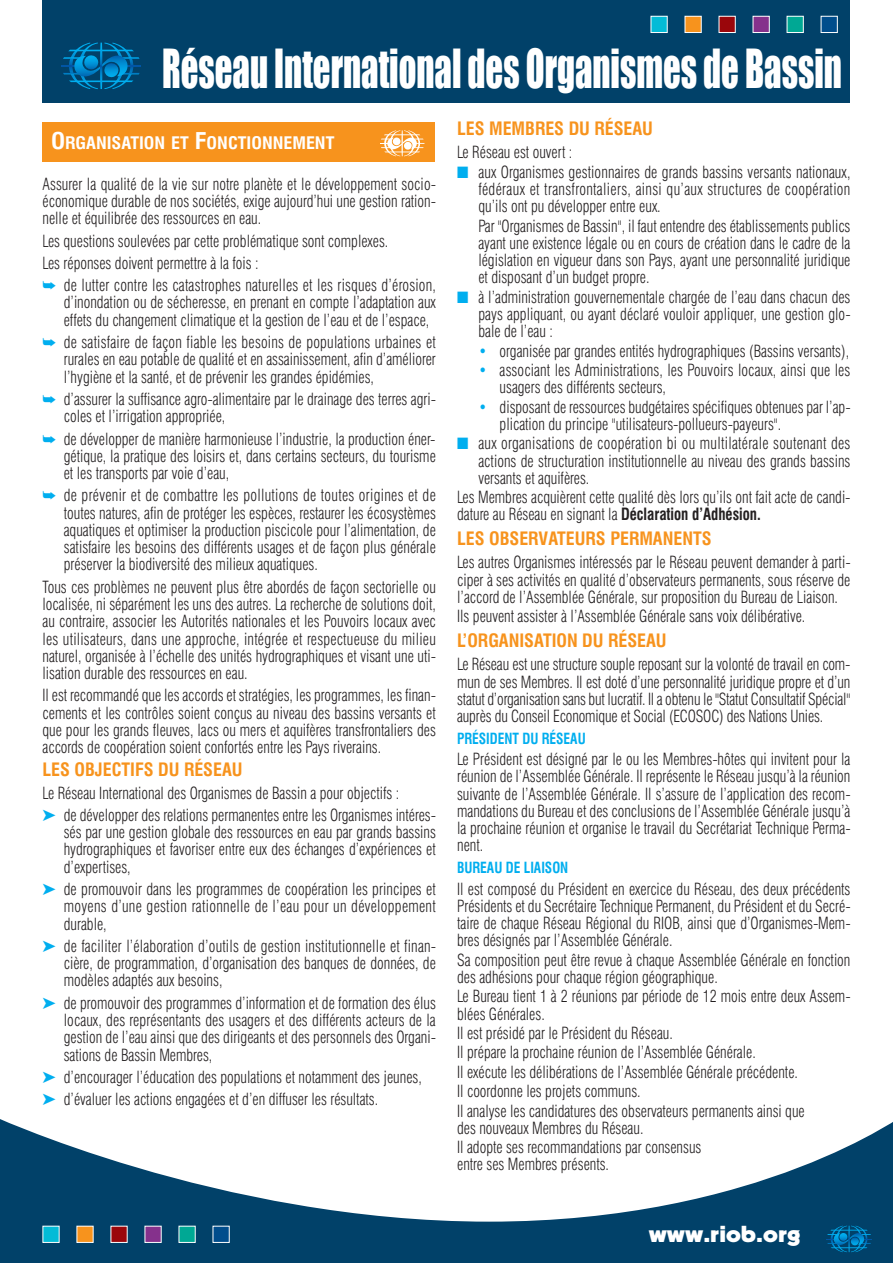
<style>
.page{position:relative;width:893px;height:1263px;background:#fff}
.page>*{position:absolute;margin:0;border:0;box-sizing:border-box;transform-origin:0 0}
.t1{font:49.5px "Impact";color:#fff;scale:.7 1}
.t2{font:900 22.5px "Kabel";color:#fff;scale:1.15 1}
.t3{font:700 condensed 18px "Swiss 721 BT";color:#f7931d}
.t4{font:700 condensed 16.8px "Swiss 721 BT";color:#fff;scale:1.07 1}
.t5{font:300 condensed 16.5px/17.2px "Swiss 721 BT";color:#231f20;text-align:justify;scale:.9 1}
.t6{font:700 condensed 15px "Swiss 721 BT";color:#00aeef;scale:.9 1}
.s1{font-size:22.5px}
.s2{color:#00aeef}
.s3{font-weight:700}
</style>
<div class="page">
<svg style="left:0;top:1119px;width:893px;height:144px;fill:#014169"></svg>
<svg style="left:826px;top:1225px;width:46px;height:27px"></svg>
<div style="left:43px;top:0;width:807px;height:102px;background:#014169"></div>
<div style="left:43px;top:123px;width:392px;height:39px;background:#f7931d"></div>
<div style="left:43px;top:1226px;width:16px;height:16px;background:#03bbd7"></div>
<div style="left:77px;top:1226px;width:16px;height:16px;background:#f7931d"></div>
<div style="left:111px;top:1226px;width:16px;height:16px;background:#9a060b"></div>
<div style="left:145px;top:1226px;width:16px;height:16px;background:#85318c"></div>
<div style="left:179px;top:1226px;width:16px;height:16px;background:#00a894"></div>
<div style="left:213px;top:1226px;width:16px;height:16px;background:#004d8c"></div>
<div style="left:213px;top:1226px;width:17px;height:17px;border:1px solid #fff"></div>
<div style="left:651px;top:17px;width:16px;height:15px;background:#03bbd7"></div>
<div style="left:651px;top:16px;width:17px;height:17px;border:1px solid #fff"></div>
<div style="left:685px;top:17px;width:16px;height:15px;background:#f7931d"></div>
<div style="left:685px;top:16px;width:17px;height:17px;border:1px solid #fff"></div>
<div style="left:719px;top:17px;width:16px;height:15px;background:#9a060b"></div>
<div style="left:719px;top:16px;width:17px;height:17px;border:1px solid #fff"></div>
<div style="left:753px;top:17px;width:16px;height:15px;background:#85318c"></div>
<div style="left:753px;top:16px;width:17px;height:17px;border:1px solid #fff"></div>
<div style="left:787px;top:17px;width:16px;height:15px;background:#00a894"></div>
<div style="left:787px;top:16px;width:17px;height:17px;border:1px solid #fff"></div>
<div style="left:821px;top:17px;width:16px;height:15px;background:#004d8c"></div>
<div style="left:821px;top:16px;width:17px;height:17px;border:1px solid #fff"></div>
<svg style="left:61px;top:43px;width:80px;height:46px"></svg>
<svg style="left:380px;top:130px;width:44px;height:26px"></svg>
<h1 class="t1" style="left:162px;top:38px;width:972px">Réseau International des Organismes de Bassin</h1>
<p class="t4" style="left:51px;top:136px;width:266px"><span class="s1">O</span>RGANISATION ET <span class="s1">F</span>ONCTIONNEMENT</p>
<p class="t3" style="left:457px;top:121px;width:197px">LES MEMBRES DU RÉSEAU</p>
<p class="t5" style="left:457px;top:145px;width:130px">Le Réseau est ouvert :</p>
<p class="t5" style="left:478px;top:165px;width:415px;text-indent:-21px"><span class="s2">■</span> aux Organismes gestionnaires de grands bassins versants nationaux, fédéraux et transfrontaliers, ainsi qu’aux structures de coopération qu’ils ont pu développer entre eux.</p>
<p class="t5" style="left:478px;top:218px;width:415px">Par "Organismes de Bassin", il faut entendre des établissements publics ayant une existence légale ou en cours de création dans le cadre de la législation en vigueur dans son Pays, ayant une personnalité juridique et disposant d’un budget propre.</p>
<p class="t5" style="left:478px;top:290px;width:415px;text-indent:-21px"><span class="s2">■</span> à l’administration gouvernementale chargée de l’eau dans chacun des pays appliquant, ou ayant déclaré vouloir appliquer, une gestion glo&shy;bale de l’eau :</p>
<p class="t5" style="left:478px;top:343px;width:413px"><span class="s2">•</span> organisée par grandes entités hydrographiques (Bassins versants),</p>
<p class="t5" style="left:500px;top:363px;width:391px;text-indent:-21px"><span class="s2">•</span> associant les Administrations, les Pouvoirs locaux, ainsi que les usagers des différents secteurs,</p>
<p class="t5" style="left:500px;top:399px;width:391px;text-indent:-21px"><span class="s2">•</span> disposant de ressources budgétaires spécifiques obtenues par l’ap&shy;plication du principe "utilisateurs-pollueurs-payeurs".</p>
<p class="t5" style="left:478px;top:436px;width:415px;text-indent:-21px"><span class="s2">■</span> aux organisations de coopération bi ou multilatérale soutenant des actions de structuration institutionnelle au niveau des grands bassins versants et aquifères.</p>
<p class="t5" style="left:457px;top:490px;width:439px">Les Membres acquièrent cette qualité dès lors qu’ils ont fait acte de candi&shy;dature au Réseau en signant la <span class="s3">Déclaration d’Adhésion.</span></p>
<p class="t3" style="left:457px;top:531px;width:256px">LES OBSERVATEURS PERMANENTS</p>
<p class="t5" style="left:457px;top:555px;width:439px">Les autres Organismes intéressés par le Réseau peuvent demander à parti&shy;ciper à ses activités en qualité d’observateurs permanents, sous réserve de l’accord de l’Assemblée Générale, sur proposition du Bureau de Liaison.</p>
<p class="t5" style="left:457px;top:609px;width:388px">Ils peuvent assister à l’Assemblée Générale sans voix délibérative.</p>
<p class="t3" style="left:457px;top:633px;width:211px">L’ORGANISATION DU RÉSEAU</p>
<p class="t5" style="left:457px;top:657px;width:439px">Le Réseau est une structure souple reposant sur la volonté de travail en com&shy;mun de ses Membres. Il est doté d’une personnalité juridique propre et d’un statut d’organisation sans but lucratif. Il a obtenu le "Statut Consultatif Spécial" auprès du Conseil Economique et Social (ECOSOC) des Nations Unies.</p>
<p class="t6" style="left:457px;top:732px;width:144px">PRÉSIDENT DU RÉSEAU</p>
<p class="t5" style="left:457px;top:752px;width:439px">Le Président est désigné par le ou les Membres-hôtes qui invitent pour la réunion de l’Assemblée Générale. Il représente le Réseau jusqu’à la réunion suivante de l’Assemblée Générale. Il s’assure de l’application des recom&shy;mandations du Bureau et des conclusions de l’Assemblée Générale jusqu’à la prochaine réunion et organise le travail du Secrétariat Technique Perma&shy;nent.</p>
<p class="t6" style="left:457px;top:862px;width:125px">BUREAU DE LIAISON</p>
<p class="t5" style="left:457px;top:881px;width:439px">Il est composé du Président en exercice du Réseau, des deux précédents Présidents et du Secrétaire Technique Permanent, du Président et du Secré&shy;taire de chaque Réseau Régional du RIOB, ainsi que d’Organismes-Mem&shy;bres désignés par l’Assemblée Générale.</p>
<p class="t5" style="left:457px;top:952px;width:439px">Sa composition peut être revue à chaque Assemblée Générale en fonction des adhésions pour chaque région géographique.</p>
<p class="t5" style="left:457px;top:989px;width:439px">Le Bureau tient 1 à 2 réunions par période de 12 mois entre deux Assem&shy;blées Générales.</p>
<p class="t5" style="left:457px;top:1025px;width:388px;line-height:19.4px;text-align:left">Il est présidé par le Président du Réseau.<br>Il prépare la prochaine réunion de l’Assemblée Générale.<br>Il exécute les délibérations de l’Assemblée Générale précédente.<br>Il coordonne les projets communs.<br>Il analyse les candidatures des observateurs permanents ainsi que</p>
<p class="t5" style="left:457px;top:1119px;width:273px;line-height:19.4px">des nouveaux Membres du Réseau.<br>Il adopte ses recommandations par consensus</p>
<p class="t5" style="left:457px;top:1157px;width:170px">entre ses Membres présents.</p>
<p class="t5" style="left:43px;top:176px;width:439px">Assurer la qualité de la vie sur notre planète et le développement socio&shy;économique durable de nos sociétés, exige aujourd’hui une gestion ration&shy;nelle et équilibrée des ressources en eau.</p>
<p class="t5" style="left:43px;top:231px;width:386px;line-height:22.4px">Les questions soulevées par cette problématique sont complexes.<br>Les réponses doivent permettre à la fois :</p>
<p class="t5" style="left:64px;top:278px;width:415px">de lutter contre les catastrophes naturelles et les risques d’érosion, d’inondation ou de sécheresse, en prenant en compte l’adaptation aux effets du changement climatique et la gestion de l’eau et de l’espace,</p>
<p class="t5" style="left:64px;top:335px;width:415px">de satisfaire de façon fiable les besoins de populations urbaines et rurales en eau potable de qualité et en assainissement, afin d’améliorer l’hygiène et la santé, et de prévenir les grandes épidémies,</p>
<p class="t5" style="left:64px;top:392px;width:415px">d’assurer la suffisance agro-alimentaire par le drainage des terres agri&shy;coles et l’irrigation appropriée,</p>
<p class="t5" style="left:64px;top:431px;width:415px">de développer de manière harmonieuse l’industrie, la production éner&shy;gétique, la pratique des loisirs et, dans certains secteurs, du tourisme et les transports par voie d’eau,</p>
<p class="t5" style="left:64px;top:488px;width:415px">de prévenir et de combattre les pollutions de toutes origines et de toutes natures, afin de protéger les espèces, restaurer les écosystèmes aquatiques et optimiser la production piscicole pour l’alimentation, de satisfaire les besoins des différents usages et de façon plus générale préserver la biodiversité des milieux aquatiques.</p>
<p class="t5" style="left:43px;top:580px;width:439px">Tous ces problèmes ne peuvent plus être abordés de façon sectorielle ou localisée, ni séparément les uns des autres. La recherche de solutions doit, au contraire, associer les Autorités nationales et les Pouvoirs locaux avec les utilisateurs, dans une approche, intégrée et respectueuse du milieu naturel, organisée à l’échelle des unités hydrographiques et visant une uti&shy;lisation durable des ressources en eau.</p>
<p class="t5" style="left:43px;top:688px;width:439px">Il est recommandé que les accords et stratégies, les programmes, les finan&shy;cements et les contrôles soient conçus au niveau des bassins versants et que pour les grands fleuves, lacs ou mers et aquifères transfrontaliers des accords de coopération soient confortés entre les Pays riverains.</p>
<p class="t3" style="left:43px;top:763px;width:202px">LES OBJECTIFS DU RÉSEAU</p>
<p class="t5" style="left:64px;top:783px;width:415px;line-height:22.4px;text-indent:-21px">Le Réseau International des Organismes de Bassin a pour objectifs :<br>de développer des relations permanentes entre les Organismes intéres-</p>
<p class="t5" style="left:64px;top:825px;width:415px">sés par une gestion globale des ressources en eau par grands bassins hydrographiques et favoriser entre eux des échanges d’expériences et d’expertises,</p>
<p class="t5" style="left:64px;top:882px;width:415px">de promouvoir dans les programmes de coopération les principes et moyens d’une gestion rationnelle de l’eau pour un développement durable,</p>
<p class="t5" style="left:64px;top:939px;width:415px">de faciliter l’élaboration d’outils de gestion institutionnelle et finan&shy;cière, de programmation, d’organisation des banques de données, de modèles adaptés aux besoins,</p>
<p class="t5" style="left:64px;top:995px;width:415px">de promouvoir des programmes d’information et de formation des élus locaux, des représentants des usagers et des différents acteurs de la gestion de l’eau ainsi que des dirigeants et des personnels des Organi&shy;sations de Bassin Membres,</p>
<p class="t5" style="left:64px;top:1067px;width:399px;line-height:22.4px">d’encourager l’éducation des populations et notamment des jeunes, d’évaluer les actions engagées et d’en diffuser les résultats.</p>
<h2 class="t2" style="left:649px;top:1226px;width:134px">www.riob.org</h2>
</div>
